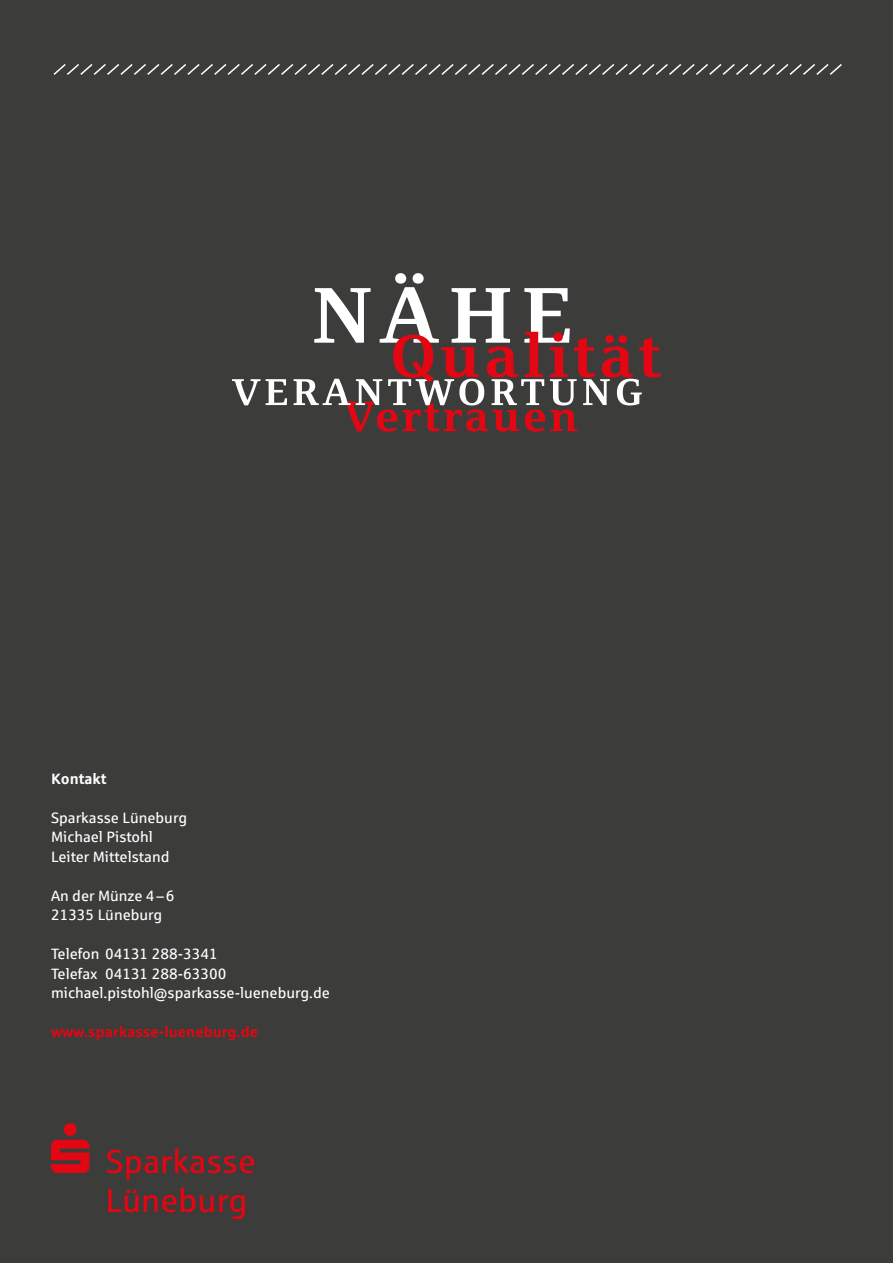
<style>
.page{position:relative;width:893px;height:1263px;background:#3c3c3b}
.page>*{position:absolute;margin:0;border:0;box-sizing:border-box;transform-origin:0 0}
.t1{font:33px/38.8px "Sparkasse Rg";color:#e30613;text-align:right}
.t2{font:15px/19.5px "Sparkasse Rg";color:#fff}
.t3{font:700 15px "Sparkasse Rg";color:#e30613}
.t4{font:700 15px "Sparkasse Rg";color:#fff}
</style>
<div class="page">
<svg style="left:232px;top:273px;width:429px;height:159px"></svg>
<svg style="left:53px;top:64px;width:789px;height:11px"></svg>
<p class="t4" style="left:51px;top:769px;width:57px">Kontakt</p>
<p class="t2" style="left:51px;top:807px;width:138px">Sparkasse Lüneburg<br>Michael Pistohl<br>Leiter Mittelstand</p>
<p class="t2" style="left:51px;top:885px;width:125px">An der Münze 4–6<br>21335 Lüneburg</p>
<p class="t2" style="left:51px;top:944px;width:280px">Telefon 04131 288-3341<br>Telefax 04131 288-63300 michael.pistohl@sparkasse-lueneburg.de</p>
<p class="t3" style="left:51px;top:1022px;width:209px">www.sparkasse-lueneburg.de</p>
<h1 class="t1" style="left:51px;top:1142px;width:206px">▲ Sparkasse<br>Lüneburg</h1>
</div>
